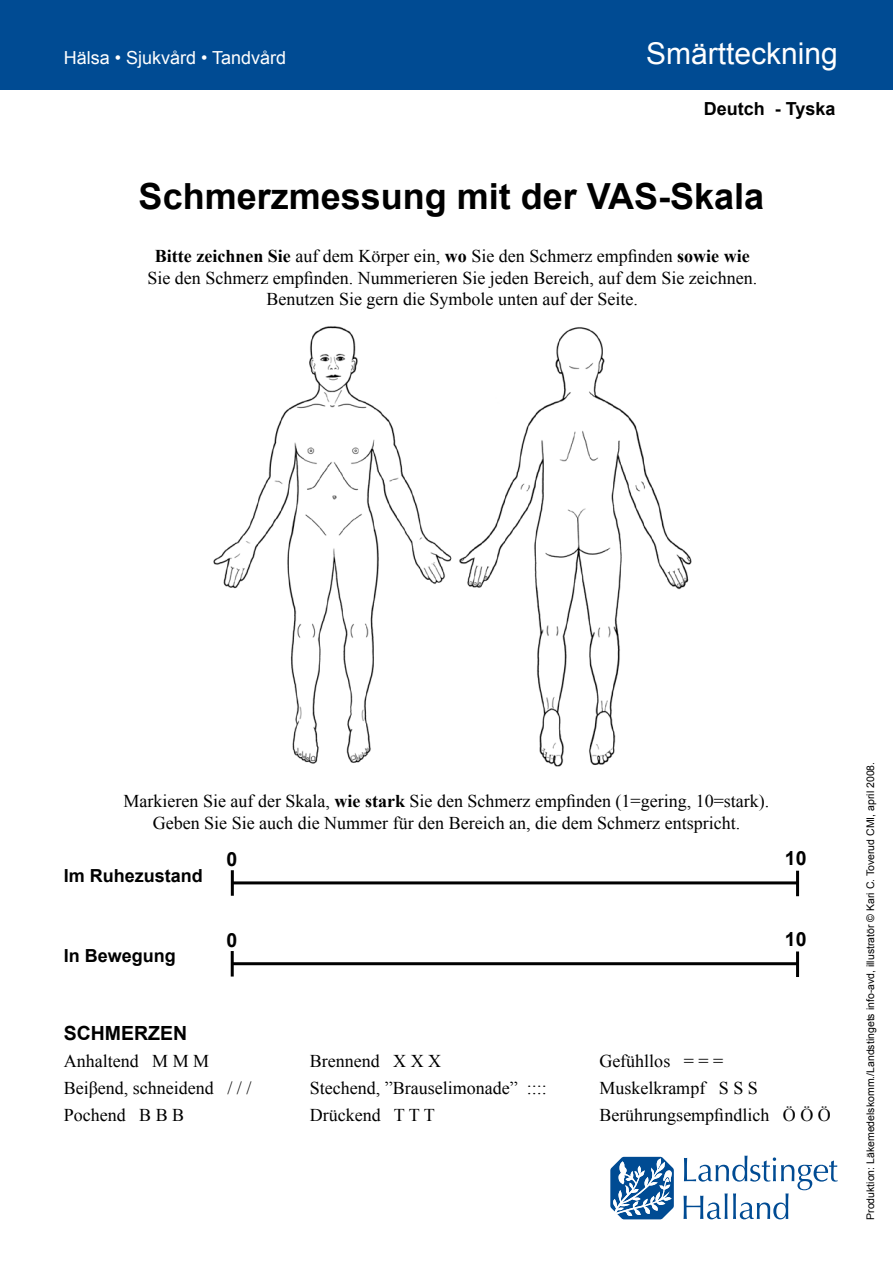
<style>
.page{position:relative;width:893px;height:1263px;background:#fff}
.page>*{position:absolute;margin:0;border:0;box-sizing:border-box;transform-origin:0 0}
.t1{font:700 36px "Arial";color:#000}
.t2{font:30px "Arial";color:#fff}
.t3{font:700 19.5px "Arial";color:#000}
.t4{font:18px/21.6px "Times New Roman";color:#000;text-align:center}
.t5{font:700 18px "Arial";color:#000}
.t6{font:18px "Arial";color:#fff}
.t7{font:10.5px "Arial";color:#000}
.s1{font-weight:700}
</style>
<div class="page">
<div style="left:0;top:0;width:893px;height:89px;background:#004b93"></div>
<svg style="left:683px;top:1155px;width:155px;height:64px"></svg>
<svg style="left:610px;top:1157px;width:64px;height:62px"></svg>
<img style="left:213px;top:326px;width:479px;height:441px">
<hr style="left:232px;top:881px;width:567px;height:3px;background:#000">
<hr style="left:231px;top:870px;width:3px;height:26px;background:#000">
<hr style="left:796px;top:871px;width:3px;height:25px;background:#000">
<hr style="left:232px;top:962px;width:567px;height:3px;background:#000">
<hr style="left:231px;top:951px;width:3px;height:25px;background:#000">
<hr style="left:796px;top:951px;width:3px;height:26px;background:#000">
<p class="t6" style="left:64px;top:46px;width:224px">Hälsa • Sjukvård • Tandvård</p>
<h2 class="t2" style="left:646px;top:33px;width:193px">Smärtteckning</h2>
<p class="t5" style="left:704px;top:97px;width:133px">Deutch - Tyska</p>
<h1 class="t1" style="left:139px;top:173px;width:627px">Schmerzmessung mit der VAS-Skala</h1>
<p class="t4" style="left:147px;top:245px;width:611px"><span class="s1">Bitte zeichnen Sie</span> auf dem Körper ein, <span class="s1">wo</span> Sie den Schmerz empfinden <span class="s1">sowie wie<br></span>Sie den Schmerz empfinden. Nummerieren Sie jeden Bereich, auf dem Sie zeichnen.<br>Benutzen Sie gern die Symbole unten auf der Seite.</p>
<p class="t4" style="left:124px;top:790px;width:647px">Markieren Sie auf der Skala, <span class="s1">wie stark</span> Sie den Schmerz empfinden (1=gering, 10=stark).<br>Geben Sie Sie auch die Nummer für den Bereich an, die dem Schmerz entspricht.</p>
<p class="t5" style="left:64px;top:864px;width:141px">Im Ruhezustand</p>
<p class="t3" style="left:227px;top:846px;width:12px">0</p>
<p class="t3" style="left:785px;top:845px;width:23px">10</p>
<p class="t5" style="left:64px;top:944px;width:114px">In Bewegung</p>
<p class="t3" style="left:226px;top:927px;width:12px">0</p>
<p class="t3" style="left:785px;top:926px;width:23px">10</p>
<p class="t3" style="left:64px;top:1020px;width:125px">SCHMERZEN</p>
<p class="t4" style="left:64px;top:1050px;width:147px">Anhaltend M M M</p>
<p class="t4" style="left:310px;top:1050px;width:133px">Brennend X X X</p>
<p class="t4" style="left:599px;top:1050px;width:125px">Gefühllos = = =</p>
<p class="t4" style="left:64px;top:1077px;width:189px">Beiβend, schneidend / / /</p>
<p class="t4" style="left:310px;top:1077px;width:238px">Stechend, ”Brauselimonade” ::::</p>
<p class="t4" style="left:599px;top:1077px;width:160px">Muskelkrampf S S S</p>
<p class="t4" style="left:64px;top:1104px;width:122px">Pochend B B B</p>
<p class="t4" style="left:310px;top:1104px;width:126px">Drückend T T T</p>
<p class="t4" style="left:599px;top:1104px;width:233px">Berührungsempfindlich Ö Ö Ö</p>
<p class="t7" style="left:863px;top:1220px;width:460px;rotate:-90deg">Produktion: Läkemedelskomm./Landstingets info-avd, illustratör © Kari C. Toverud CMI, april 2008.</p>
</div>
